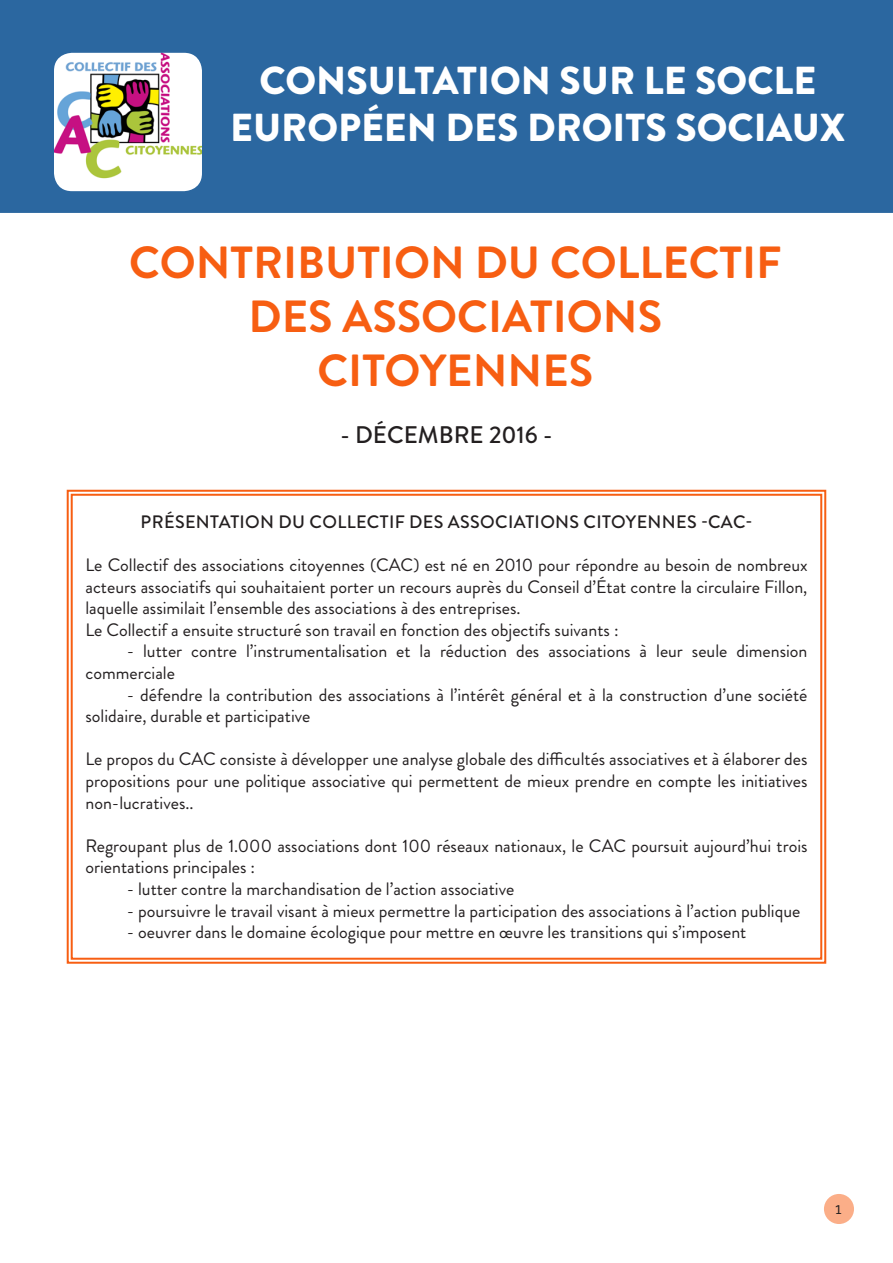
<style>
.page{position:relative;width:893px;height:1263px;background:#fff}
.page>*{position:absolute;margin:0;border:0;box-sizing:border-box;transform-origin:0 0}
.t1{font:700 45px/54px "Brandon Grotesque";color:#f75e12;text-align:center}
.t2{font:900 39px/46.8px "Brandon Grotesque";color:#fff;text-align:center}
.t3{font:500 24px "Brandon Grotesque";color:#231f20}
.t4{font:18px/21.6px "Brandon Grotesque";color:#231f20}
.t5{font:500 18px "Brandon Grotesque";letter-spacing:.02em;color:#231f20}
.t6{font:12px "Menlo";color:#231f20}
</style>
<div class="page">
<div style="left:824px;top:1194px;width:30px;height:30px;background:#fbae88;border-radius:50%"></div>
<div style="left:0;top:0;width:893px;height:213px;background:#2b67a0"></div>
<img style="left:54px;top:53px;width:148px;height:138px">
<svg style="left:66px;top:489px;width:761px;height:475px"></svg>
<div style="left:71px;top:494px;width:751px;height:466px;border:2px solid #f75e12"></div>
<p class="t2" style="left:230px;top:58px;width:617px">CONSULTATION SUR LE SOCLE<br>EUROPÉEN DES DROITS SOCIAUX</p>
<p class="t1" style="left:129px;top:236px;width:654px">CONTRIBUTION DU COLLECTIF<br>DES ASSOCIATIONS<br>CITOYENNES</p>
<p class="t3" style="left:340px;top:419px;width:213px">- DÉCEMBRE 2016 -</p>
<p class="t5" style="left:141px;top:509px;width:613px">PRÉSENTATION DU COLLECTIF DES ASSOCIATIONS CITOYENNES -CAC-</p>
<p class="t4" style="left:85px;top:554px;width:724px;text-align:justify">Le Collectif des associations citoyennes (CAC) est né en 2010 pour répondre au besoin de nombreux acteurs associatifs qui souhaitaient porter un recours auprès du Conseil d’État contre la circulaire Fillon, laquelle assimilait l’ensemble des associations à des entreprises.</p>
<p class="t4" style="left:85px;top:619px;width:535px">Le Collectif a ensuite structuré son travail en fonction des objectifs suivants :</p>
<p class="t4" style="left:85px;top:641px;width:723px;text-indent:41px">- lutter contre l’instrumentalisation et la réduction des associations à leur seule dimension commerciale</p>
<p class="t4" style="left:85px;top:684px;width:723px;text-indent:41px">- défendre la contribution des associations à l’intérêt général et à la construction d’une société solidaire, durable et participative</p>
<p class="t4" style="left:85px;top:749px;width:724px;text-align:justify">Le propos du CAC consiste à développer une analyse globale des difficultés associatives et à élaborer des propositions pour une politique associative qui permettent de mieux prendre en compte les initiatives non-lucratives..</p>
<p class="t4" style="left:85px;top:835px;width:724px">Regroupant plus de 1.000 associations dont 100 réseaux nationaux, le CAC poursuit aujourd’hui trois orientations principales :</p>
<p class="t4" style="left:127px;top:878px;width:389px">- lutter contre la marchandisation de l’action associative</p>
<p class="t4" style="left:127px;top:900px;width:675px">- poursuivre le travail visant à mieux permettre la participation des associations à l’action publique</p>
<p class="t4" style="left:127px;top:921px;width:621px">- oeuvrer dans le domaine écologique pour mettre en œuvre les transitions qui s’imposent</p>
<p class="t6" style="left:835px;top:1201px;width:9px">1</p>
</div>
